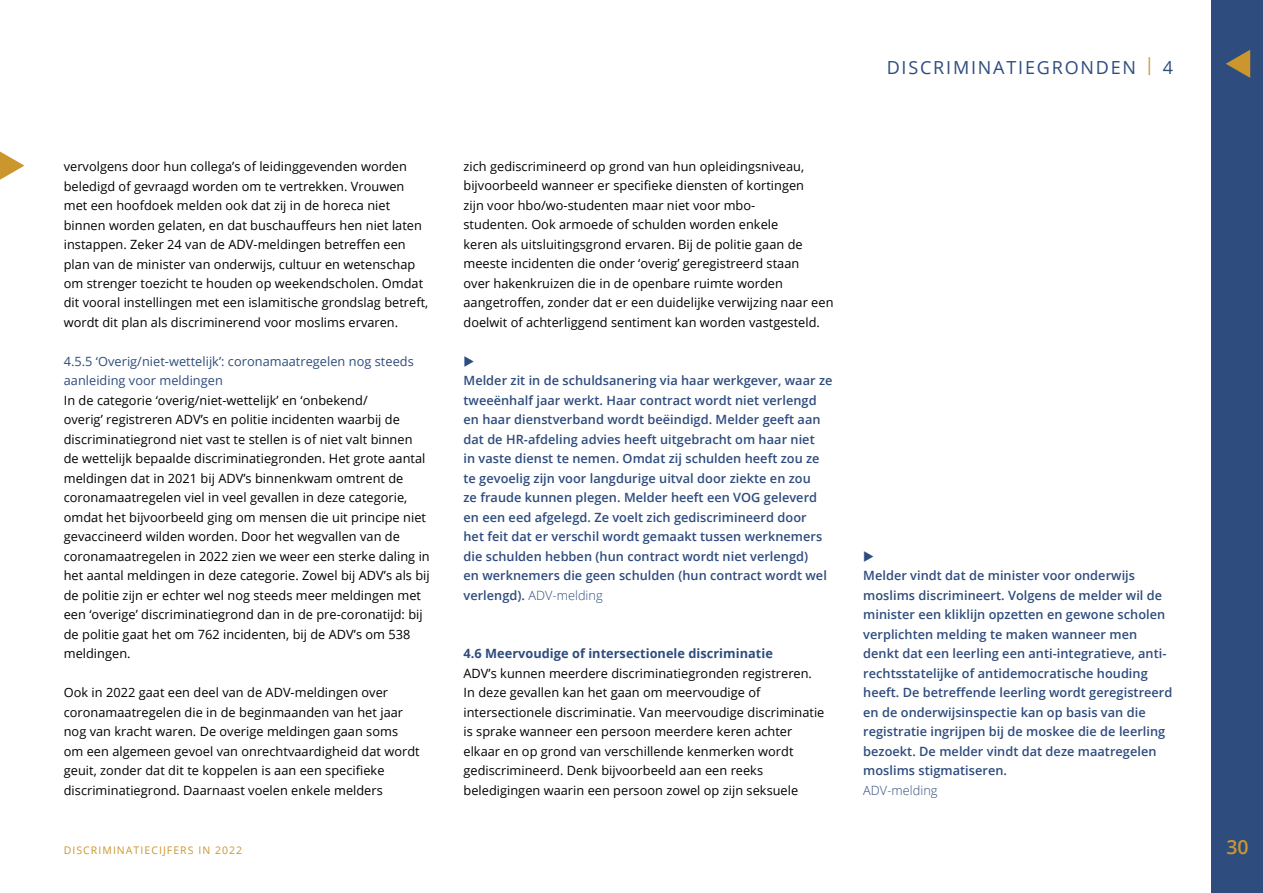
<style>
.page{position:relative;width:1263px;height:893px;background:#fff}
.page>*{position:absolute;margin:0;border:0;box-sizing:border-box;transform-origin:0 0}
.t1{font:600 19.5px "Open Sans";color:#cc962e}
.t2{font:18px "Open Sans";letter-spacing:.1em;color:#2e4c7e}
.t3{font:12.75px/19.5px "Open Sans";letter-spacing:.005em;color:#000}
.t4{font:600 12.75px/19.5px "Open Sans";letter-spacing:.005em;color:#2e4c7e}
.t5{font:12.75px/19.5px "Open Sans";letter-spacing:.005em;color:#2e4c7e}
.t6{font:700 12.75px "Open Sans";letter-spacing:.005em;color:#2e4c7e}
.t7{font:300 12.75px "Open Sans";letter-spacing:.005em;color:#2e4c7e}
.t8{font:10.5px "Open Sans";letter-spacing:.1em;color:#cc962e}
.s1{font-weight:300}
</style>
<div class="page">
<div style="left:1212px;top:0;width:51px;height:893px;background:#2e4c7e"></div>
<svg style="left:1226px;top:50px;width:24px;height:28px"></svg>
<svg style="left:0;top:152px;width:24px;height:28px"></svg>
<p class="t3" style="left:64px;top:156px;width:366px">vervolgens door hun collega’s of leidinggevenden worden beledigd of gevraagd worden om te vertrekken. Vrouwen met een hoofdoek melden ook dat zij in de horeca niet binnen worden gelaten, en dat buschauffeurs hen niet laten instappen. Zeker 24 van de ADV-meldingen betreffen een plan van de minister van onderwijs, cultuur en wetenschap om strenger toezicht te houden op weekendscholen. Omdat dit vooral instellingen met een islamitische grondslag betreft, wordt dit plan als discriminerend voor moslims ervaren.</p>
<p class="t5" style="left:64px;top:351px;width:351px">4.5.5 ‘Overig/niet-wettelijk’: coronamaatregelen nog steeds aanleiding voor meldingen</p>
<p class="t3" style="left:64px;top:390px;width:305px">I n de categorie ‘overig/niet-wettelijk’ en ‘onbekend/ overig’ registreren ADV</p>
<p class="t3" style="left:64px;top:410px;width:363px;text-indent:137px">’s en politie incidenten waarbij de discriminatiegrond niet vast te stellen is of niet valt binnen de wettelijk bepaalde discriminatiegronden. Het grote aantal meldingen dat in 2021 bij ADV</p>
<p class="t3" style="left:64px;top:468px;width:367px;text-indent:180px">’s binnenkwam omtrent de coronamaatregelen viel in veel gevallen in deze categorie, omdat het bijvoorbeeld ging om mensen die uit principe niet gevaccineerd wilden worden. Door het wegvallen van de coronamaatregelen in 2022 zien we weer een sterke daling in het aantal meldingen in deze categorie. Zowel bij ADV</p>
<p class="t3" style="left:64px;top:566px;width:368px;text-indent:320px">’s als bij de politie zijn er echter wel nog steeds meer meldingen met een ‘overige’ discriminatiegrond dan in de pre-coronatijd: bij de politie gaat het om 762 incidenten, bij de ADV</p>
<p class="t3" style="left:354px;top:624px;width:58px">’s om 538</p>
<p class="t3" style="left:64px;top:644px;width:68px">meldingen.</p>
<p class="t3" style="left:64px;top:683px;width:212px">Ook in 2022 gaat een deel van de ADV</p>
<p class="t3" style="left:64px;top:683px;width:357px;text-indent:227px">-meldingen over coronamaatregelen die in de beginmaanden van het jaar nog van kracht waren. De overige meldingen gaan soms om een algemeen gevoel van onrechtvaardigheid dat wordt geuit, zonder dat dit te koppelen is aan een specifieke discriminatiegrond. Daarnaast voelen enkele melders</p>
<h2 class="t2" style="left:887px;top:55px;width:288px">Discriminatiegronden <sup>|</sup> 4</h2>
<p class="t3" style="left:463px;top:156px;width:371px">zich gediscrimineerd op grond van hun opleidingsniveau, bijvoorbeeld wanneer er specifieke diensten of kortingen<br>zijn voor hbo/wo-studenten maar niet voor mbo-<br>studenten. Ook armoede of schulden worden enkele<br>keren als uitsluitingsgrond ervaren. Bij de politie gaan de meeste incidenten die onder ‘overig’ geregistreerd staan<br>over hakenkruizen die in de openbare ruimte worden aangetroffen, zonder dat er een duidelijke verwijzing naar een doelwit of achterliggend sentiment kan worden vastgesteld.</p>
<p class="t4" style="left:463px;top:371px;width:370px">Melder zit in de schuldsanering via haar werkgever, waar ze tweeënhalf jaar werkt. Haar contract wordt niet verlengd en haar dienstverband wordt beëindigd. Melder geeft aan dat de H R-afdeling advies heeft uitgebracht om haar niet<br>in vaste dienst te nemen. Omdat zij schulden heeft zou ze te gevoelig zijn voor langdurige uitval door ziekte en zou<br>ze fraude kunnen plegen. Melder heeft een VOG geleverd en een eed afgelegd. Ze voelt zich gediscrimineerd door<br>het feit dat er verschil wordt gemaakt tussen werknemers die schulden hebben (hun contract wordt niet verlengd)<br>en werknemers die geen schulden (hun contract wordt wel verlengd). <span class="s1">ADV-melding</span></p>
<p class="t6" style="left:463px;top:645px;width:311px">4.6 Meervoudige of intersectionele discriminatie</p>
<p class="t3" style="left:463px;top:663px;width:10px">ADV</p>
<p class="t3" style="left:463px;top:663px;width:362px;text-indent:25px">’s kunnen meerdere discriminatiegronden registreren.<br>I n deze gevallen kan het gaan om meervoudige of intersectionele discriminatie. Van meervoudige discriminatie is sprake wanneer een persoon meerdere keren achter elkaar en op grond van verschillende kenmerken wordt gediscrimineerd. Denk bijvoorbeeld aan een reeks beledigingen waarin een persoon zowel op zijn seksuele</p>
<p class="t4" style="left:863px;top:566px;width:311px">Melder vindt dat de minister voor onderwijs moslims discrimineert. Volgens de melder wil de minister een kliklijn opzetten en gewone scholen verplichten melding te maken wanneer men denkt dat een leerling een anti-integratieve, anti&shy;rechtsstatelijke of antidemocratische houding heeft. De betreffende leerling wordt geregistreerd en de onderwijsinspectie kan op basis van die registratie ingrijpen bij de moskee die de leerling bezoekt. De melder vindt dat deze maatregelen moslims stigmatiseren.</p>
<p class="t7" style="left:863px;top:781px;width:76px">ADV-melding</p>
<p class="t8" style="left:64px;top:842px;width:180px">Discriminatiecijfers in 2022</p>
<h1 class="t1" style="left:1226px;top:833px;width:24px">30</h1>
</div>
